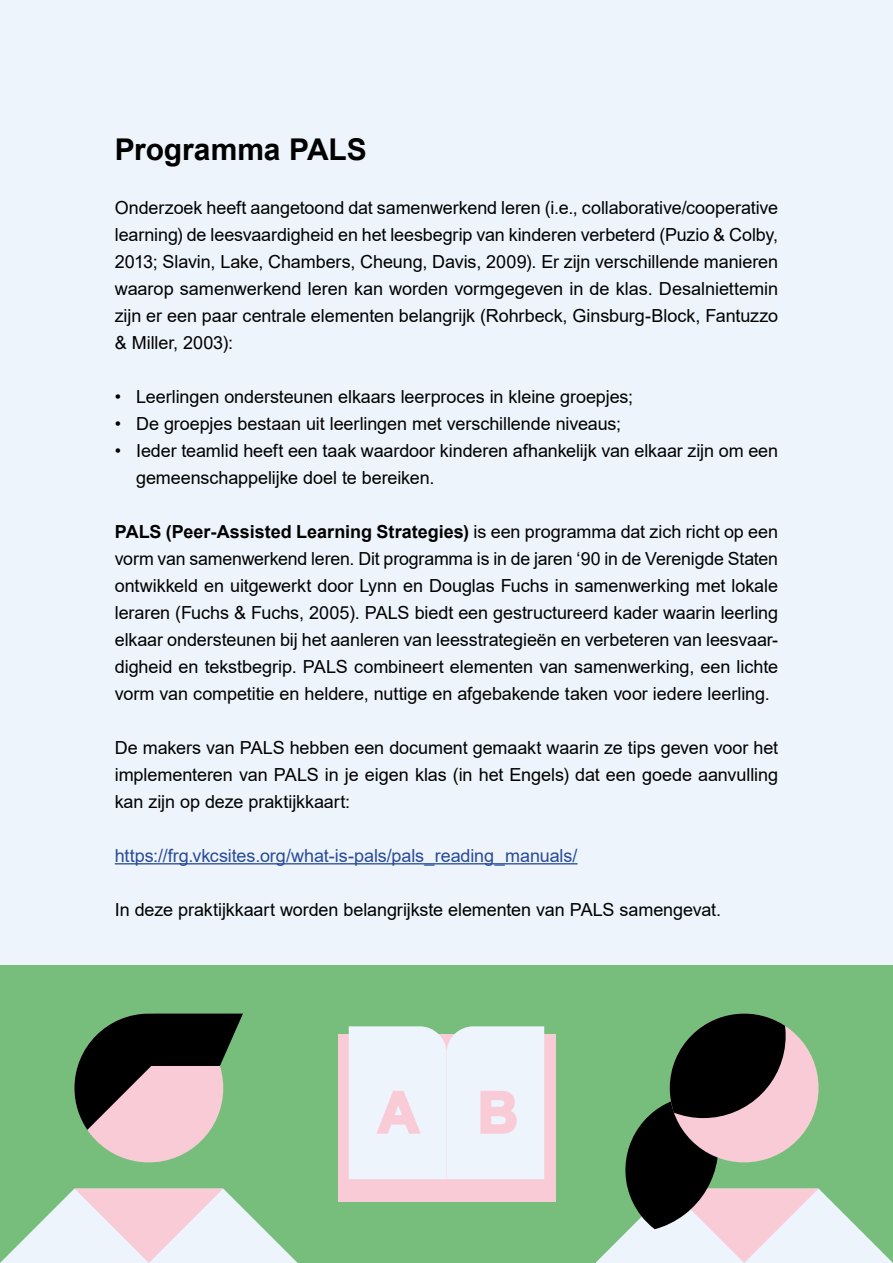
<style>
.page{position:relative;width:893px;height:1263px;background:#eef4fb}
.page>*{position:absolute;margin:0;border:0;box-sizing:border-box;transform-origin:0 0}
.t1{font:700 56.25px "Arial";color:#f9cbd7}
.t2{font:700 30px "Arial";color:#000}
.t3{font:18px/27px "Arial";letter-spacing:-.005em;color:#000;text-align:justify}
.t4{font:18px "Arial";letter-spacing:-.005em;color:#284a9a}
.s1{font-weight:700}
</style>
<div class="page">
<hr style="left:115px;top:863px;width:463px;height:1px;background:#284a9a">
<div style="left:595px;top:965px;width:298px;height:298px;background:#77be7c"></div>
<svg style="left:596px;top:1013px;width:297px;height:250px"></svg>
<div style="left:298px;top:965px;width:297px;height:298px;background:#77be7c"></div>
<div style="left:338px;top:1034px;width:217px;height:168px;background:#f9cbd7"></div>
<div style="left:349px;top:1026px;width:195px;height:153px;background:#eef4fb"></div>
<div style="left:0;top:965px;width:298px;height:298px;background:#77be7c"></div>
<div style="left:74px;top:1013px;width:149px;height:149px;background:#f9cbd7;border-radius:50%"></div>
<svg style="left:0;top:1188px;width:298px;height:75px"></svg>
<svg style="left:74px;top:1013px;width:169px;height:117px"></svg>
<h2 class="t2" style="left:115px;top:128px;width:253px">Programma PALS</h2>
<p class="t3" style="left:115px;top:194px;width:665px">Onderzoek heeft aangetoond dat samenwerkend leren (i.e., collaborative/cooperative learning) de leesvaardigheid en het leesbegrip van kinderen verbeterd (Puzio &amp; Colby, 2013; Slavin, Lake, Chambers, Cheung, Davis, 2009). Er zijn verschillende manieren waarop samenwerkend leren kan worden vormgegeven in de klas. Desalniettemin zijn er een paar centrale elementen belangrijk (Rohrbeck, Ginsburg-Block, Fantuzzo &amp; Miller, 2003):</p>
<p class="t3" style="left:115px;top:383px;width:520px">• Leerlingen ondersteunen elkaars leerproces in kleine groepjes;</p>
<p class="t3" style="left:115px;top:410px;width:508px">• De groepjes bestaan uit leerlingen met verschillende niveaus;</p>
<p class="t3" style="left:136px;top:437px;width:644px;text-indent:-21px">• Ieder teamlid heeft een taak waardoor kinderen afhankelijk van elkaar zijn om een gemeenschappelijke doel te bereiken.</p>
<p class="t3" style="left:115px;top:518px;width:665px"><span class="s1">PALS (Peer-Assisted Learning Strategies)</span> is een programma dat zich richt op een vorm van samenwerkend leren. Dit programma is in de jaren ‘90 in de Verenigde Staten ontwikkeld en uitgewerkt door Lynn en Douglas Fuchs in samenwerking met lokale leraren (Fuchs &amp; Fuchs, 2005). PALS biedt een gestructureerd kader waarin leerling elkaar ondersteunen bij het aanleren van leesstrategieën en verbeteren van leesvaar&shy;digheid en tekstbegrip. PALS combineert elementen van samenwerking, een lichte vorm van competitie en heldere, nuttige en afgebakende taken voor iedere leerling.</p>
<p class="t3" style="left:115px;top:734px;width:665px">De makers van PALS hebben een document gemaakt waarin ze tips geven voor het implementeren van PALS in je eigen klas (in het Engels) dat een goede aanvulling kan zijn op deze praktijkkaart:</p>
<p class="t4" style="left:115px;top:843px;width:464px">https://frg.vkcsites.org/what-is-pals/pals_reading_manuals/</p>
<p class="t3" style="left:115px;top:896px;width:608px">In deze praktijkkaart worden belangrijkste elementen van PALS samengevat.</p>
<h1 class="t1" style="left:378px;top:1075px;width:141px">A B</h1>
</div>
